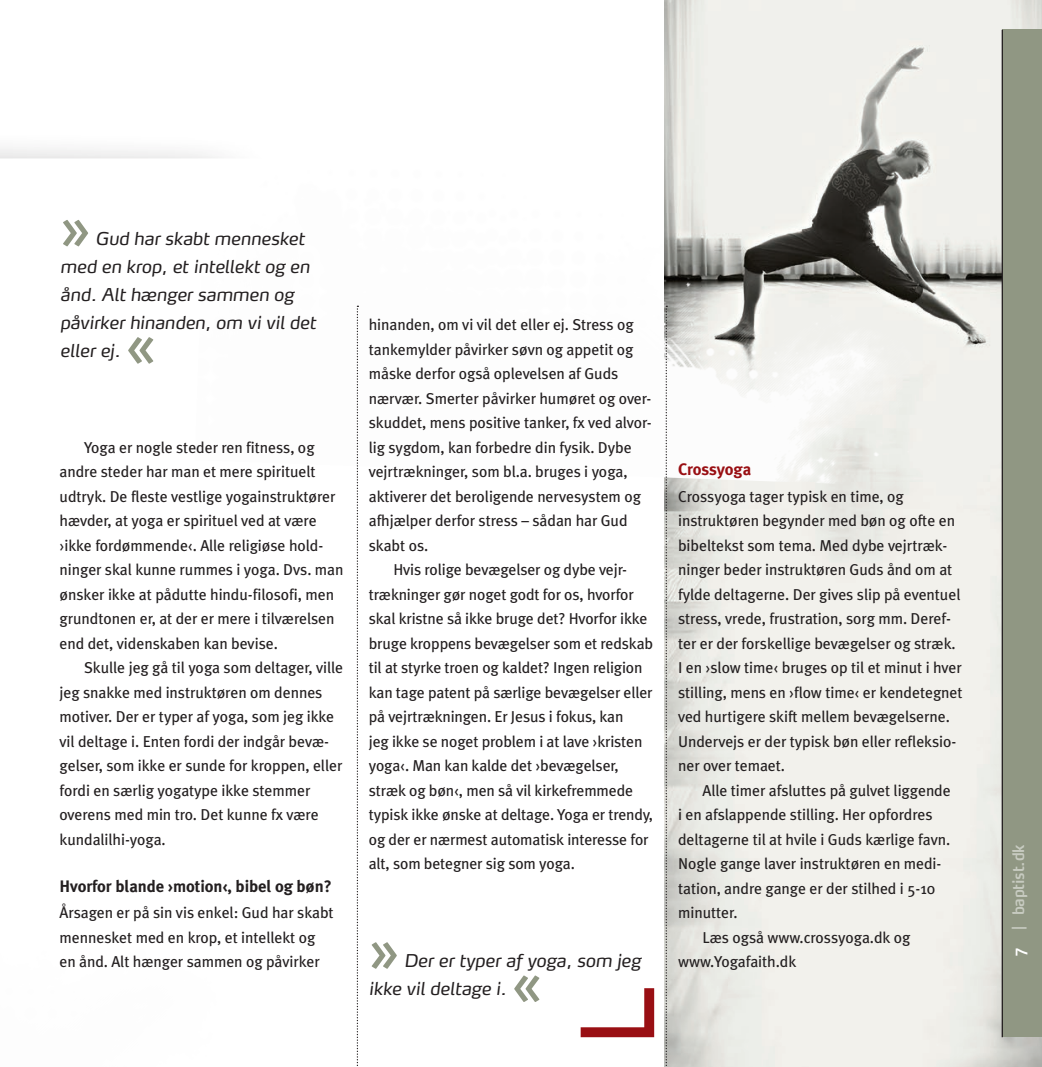
<style>
.page{position:relative;width:1042px;height:1067px;background:#fff}
.page>*{position:absolute;margin:0;border:0;box-sizing:border-box;transform-origin:0 0}
.Citat{font:600 52.5px "Max OT";color:#909783}
.Citat-2{font:italic 17.5px/28px "Max OT";letter-spacing:-.005em;color:#231f20}
.Mellemrubrik_9_14{font:700 16.62px "Meta Plus";letter-spacing:-.005em;color:#231f20}
.Mellemrubrik_9_14-2{font:700 16.62px "Meta Plus";letter-spacing:-.005em;color:#990f13}
.Brødtxt_9_14_kopi{font:15.75px/24.5px "Meta Plus";letter-spacing:-.005em;color:#231f20}
.Brødtxt_9_14{font:15.75px/24.5px "Meta Plus";letter-spacing:-.01em;color:#231f20}
.Manchet{font:600 15.75px "Max OT";letter-spacing:-.02em;color:#fff;scale:.93 1}
</style>
<div class="page">
<div style="left:0;top:107px;width:278px;height:182px;background:#231f20;opacity:.75"></div>
<svg style="left:0;top:158px;width:195px;height:131px"></svg>
<img style="left:665px;top:0;width:377px;height:1067px">
<img style="left:195px;top:129px;width:754px;height:358px">
<svg style="left:665px;top:306px;width:2px;height:761px;background:#a7a7a4"></svg>
<svg style="left:357px;top:306px;width:1px;height:760px"></svg>
<div style="left:1002px;top:30px;width:40px;height:1007px;background:#909783"></div>
<hr style="left:1001px;top:30px;width:2px;height:1007px;background:#231f20">
<svg style="left:581px;top:988px;width:73px;height:49px"></svg>
<p class="Citat" style="left:60px;top:195px;width:32px">»</p>
<p class="Citat-2" style="left:60px;top:224px;width:257px;text-indent:35px">Gud har skabt mennesket med en krop, et intellekt og en ånd. Alt hænger sammen og påvirker hinanden, om vi vil det eller ej.</p>
<p class="Citat" style="left:125px;top:312px;width:32px">«</p>
<p class="Brødtxt_9_14_kopi" style="left:60px;top:435px;width:285px;text-indent:25px">Yoga er nogle steder ren fitness, og andre steder har man et mere spirituelt udtryk. De fleste vestlige yogainstruktører hævder, at yoga er spirituel ved at være ›ikke fordømmende‹. Alle religiøse hold&shy;ninger skal kunne rummes i yoga. Dvs. man ønsker ikke at pådutte hindu-filosofi, men grundtonen er, at der er mere i tilværelsen end det, videnskaben kan bevise.</p>
<p class="Brødtxt_9_14_kopi" style="left:60px;top:655px;width:285px;text-indent:25px">Skulle jeg gå til yoga som deltager, ville jeg snakke med instruktøren om dennes motiver. Der er typer af yoga, som jeg ikke vil deltage i. Enten fordi der indgår bevæ&shy;gelser, som ikke er sunde for kroppen, eller fordi en særlig yogatype ikke stemmer overens med min tro. Det kunne fx være kundalilhi-yoga.</p>
<p class="Mellemrubrik_9_14" style="left:60px;top:876px;width:274px">Hvorfor blande ›motion‹, bibel og bøn?</p>
<p class="Brødtxt_9_14" style="left:60px;top:900px;width:276px">Årsagen er på sin vis enkel: Gud har skabt mennesket med en krop, et intellekt og en ånd. Alt hænger sammen og påvirker</p>
<p class="Brødtxt_9_14" style="left:369px;top:312px;width:284px">hinanden, om vi vil det eller ej. Stress og tankemylder påvirker søvn og appetit og måske derfor også oplevelsen af Guds nærvær. Smerter påvirker humøret og over&shy;skuddet, mens positive tanker, fx ved alvor&shy;lig sygdom, kan forbedre din fysik. Dybe vejrtrækninger, som bl.a. bruges i yoga, aktiverer det beroligende nervesystem og afhjælper derfor stress – sådan har Gud skabt os.</p>
<p class="Brødtxt_9_14" style="left:369px;top:557px;width:286px;text-indent:25px">Hvis rolige bevægelser og dybe vejr&shy;trækninger gør noget godt for os, hvorfor skal kristne så ikke bruge det? Hvorfor ikke bruge kroppens bevægelser som et redskab til at styrke troen og kaldet? Ingen religion kan tage patent på særlige bevægelser eller på vejrtrækningen. Er Jesus i fokus, kan<br>jeg ikke se noget problem i at lave ›kristen yoga‹. Man kan kalde det ›bevægelser, stræk og bøn‹, men så vil kirkefremmede typisk ikke ønske at deltage. Yoga er trendy, og der er nærmest automatisk interesse for alt, som betegner sig som yoga.</p>
<p class="Citat" style="left:369px;top:917px;width:32px">»</p>
<p class="Citat-2" style="left:369px;top:946px;width:274px;text-indent:35px">Der er typer af yoga, som jeg ikke vil deltage i.</p>
<p class="Citat" style="left:511px;top:950px;width:32px">«</p>
<p class="Mellemrubrik_9_14-2" style="left:678px;top:460px;width:75px">Crossyoga</p>
<p class="Brødtxt_9_14_kopi" style="left:678px;top:484px;width:286px">Crossyoga tager typisk en time, og instruktøren begynder med bøn og ofte en bibeltekst som tema. Med dybe vejrtræk&shy;ninger beder instruktøren Guds ånd om at fylde deltagerne. Der gives slip på eventuel stress, vrede, frustration, sorg mm. Deref&shy;ter er der forskellige bevægelser og stræk.<br>I en ›slow time‹ bruges op til et minut i hver stilling, mens en ›flow time‹ er kendetegnet ved hurtigere skift mellem bevægelserne.<br>Undervejs er der typisk bøn eller refleksio&shy;ner over temaet.</p>
<p class="Brødtxt_9_14_kopi" style="left:678px;top:778px;width:274px;text-indent:25px">Alle timer afsluttes på gulvet liggende i en afslappende stilling. Her opfordres deltagerne til at hvile i Guds kærlige favn.<br>Nogle gange laver instruktøren en medi&shy;tation, andre gange er der stilhed i 5-10 minutter.</p>
<p class="Brødtxt_9_14_kopi" style="left:702px;top:925px;width:209px">Læs også www.crossyoga.dk og</p>
<p class="Brødtxt_9_14_kopi" style="left:678px;top:949px;width:120px">www.Yogafaith.dk</p>
<p class="Manchet" style="left:1008px;top:930px;width:94px;rotate:-90deg">| baptist.dk</p>
<p class="Manchet" style="left:1008px;top:956px;width:10px;rotate:-90deg">7</p>
</div>
